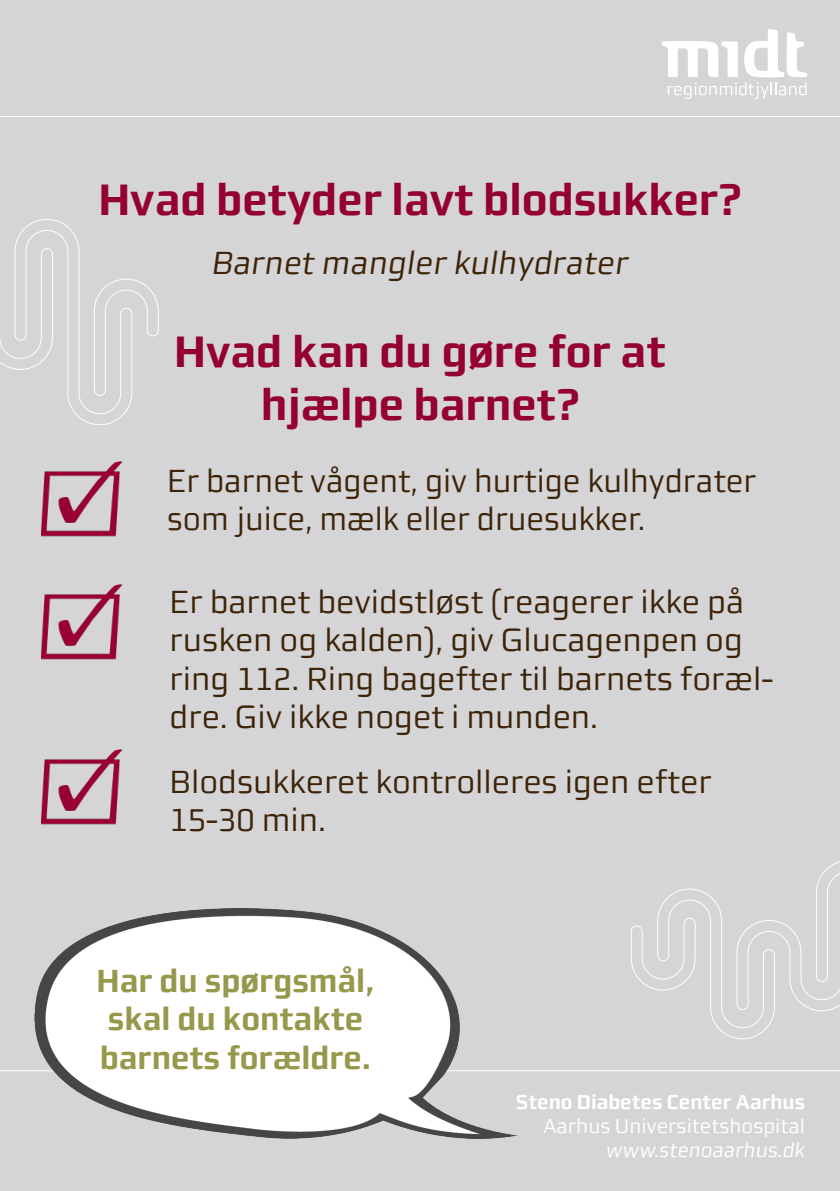
<style>
.page{position:relative;width:840px;height:1191px;background:#fff}
.page>*{position:absolute;margin:0;border:0;box-sizing:border-box;transform-origin:0 0}
.Afsender_1__linje{font:700 44px "midtsans";color:#940130}
.Afsender_1__linje-2{font:32px/38.4px "midtsans";color:#3d2408}
.Afsender_1__linje-3{font:700 32px/38.4px "midtsans";color:#96984b;text-align:center}
.Afsender_1__linje-4{font:italic 32px "midtsans";color:#3d2408}
.Afsender_2__linje{font:20px/24px "midtsans";color:#fff;text-align:right}
.Afsender_1__linje-5{font:700 20px "midtsans";color:#fff}
.s1{font-style:italic}
</style>
<div class="page">
<div style="left:0;top:0;width:839px;height:1191px;background:#d5d5d7"></div>
<svg style="left:662px;top:29px;width:144px;height:70px"></svg>
<hr style="left:0;top:1070px;width:839px;height:1px;background:#fff">
<img style="left:41px;top:461px;width:82px;height:76px">
<img style="left:41px;top:584px;width:82px;height:76px">
<img style="left:41px;top:749px;width:82px;height:76px">
<img style="left:34px;top:908px;width:483px;height:230px">
<svg style="left:630px;top:861px;width:209px;height:179px"></svg>
<svg style="left:0;top:219px;width:159px;height:205px"></svg>
<hr style="left:0;top:116px;width:839px;height:1px;background:#fff">
<p class="Afsender_1__linje" style="left:98px;top:175px;width:644px">Hvad betyder lavt blodsukker?</p>
<p class="Afsender_1__linje-4" style="left:211px;top:244px;width:418px">Barnet mangler kulhydrater</p>
<p class="Afsender_1__linje" style="left:174px;top:326px;width:492px">Hvad kan du gøre for at</p>
<p class="Afsender_1__linje" style="left:260px;top:379px;width:320px">hjælpe barnet?</p>
<p class="Afsender_1__linje-2" style="left:167px;top:461px;width:590px">Er barnet vågent, giv hurtige kulhydrater som juice, mælk eller druesukker.</p>
<p class="Afsender_1__linje-2" style="left:169px;top:582px;width:605px">Er barnet bevidstløst (reagerer ikke på rusken og kalden), giv Glucagenpen og ring 112. Ring bagefter til barnets foræl&shy;dre. Giv ikke noget i munden.</p>
<p class="Afsender_1__linje-2" style="left:169px;top:762px;width:543px">Blodsukkeret kontrolleres igen efter</p>
<p class="Afsender_1__linje-2" style="left:169px;top:800px;width:158px">15-30 min.</p>
<p class="Afsender_1__linje-3" style="left:96px;top:961px;width:279px">Har du spørgsmål, skal du kontakte</p>
<p class="Afsender_1__linje-3" style="left:100px;top:1038px;width:272px">barnets forældre.</p>
<p class="Afsender_1__linje-5" style="left:515px;top:1090px;width:291px">Steno Diabetes Center Aarhus</p>
<p class="Afsender_2__linje" style="left:543px;top:1114px;width:263px">Aarhus Universitetshospital <span class="s1">www.stenoaarhus.dk</span></p>
</div>
